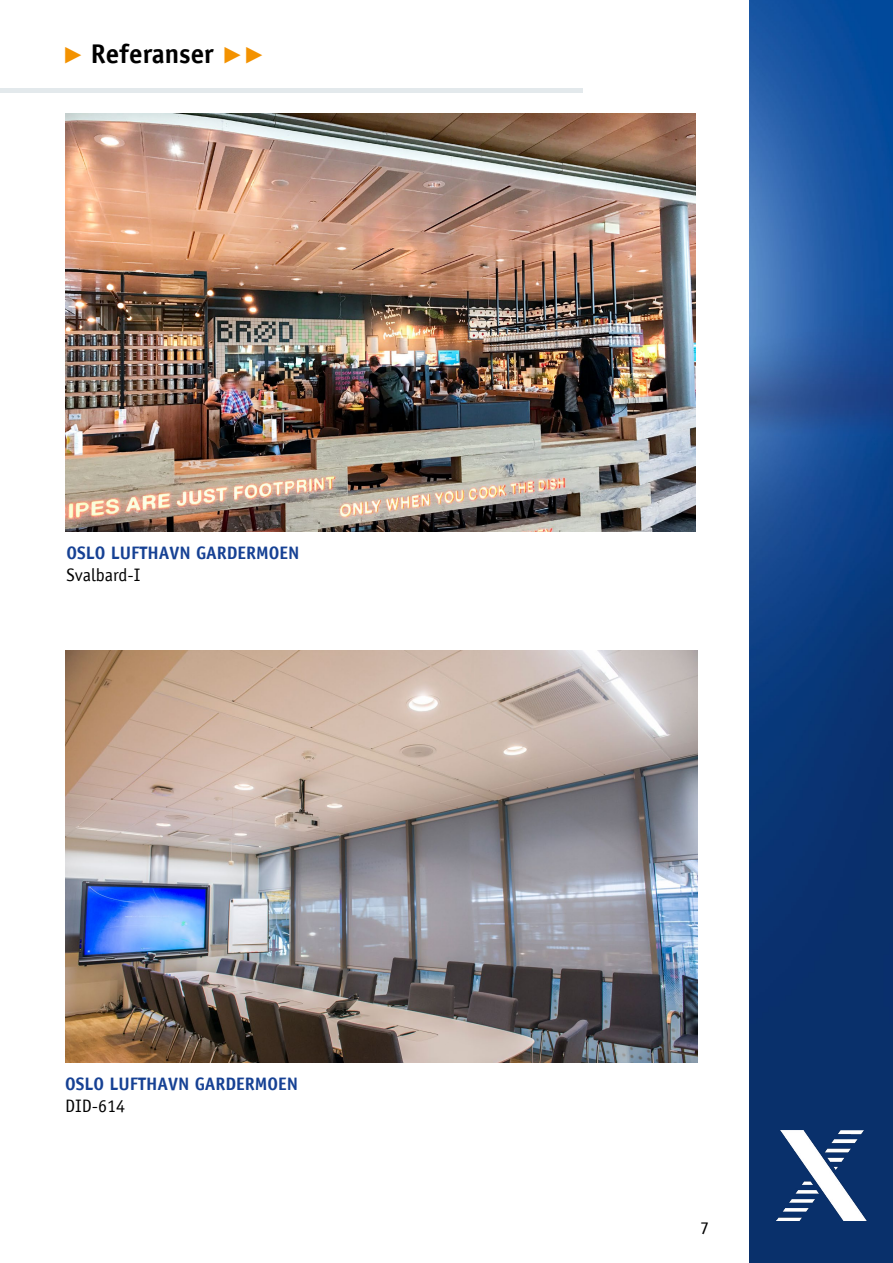
<style>
.page{position:relative;width:893px;height:1263px;background:#fff}
.page>*{position:absolute;margin:0;border:0;box-sizing:border-box;transform-origin:0 0}
.t1{font:700 27px "TROX Officina Sans";color:#000}
.t2{font:700 18px "TROX Officina Sans";color:#164194}
.t3{font:18px "TROX Officina Sans";color:#000}
.s1{font-family:"TROX Helvetica";font-weight:400;color:#f39200}
</style>
<div class="page">
<div style="left:0;top:88px;width:582px;height:5px;background:#e3e9ec"></div>
<img style="left:749px;top:0;width:144px;height:1263px">
<img style="left:776px;top:1130px;width:91px;height:91px">
<img style="left:65px;top:650px;width:632px;height:412px">
<img style="left:65px;top:114px;width:630px;height:418px">
<h1 class="t1" style="left:62px;top:37px;width:204px"><span class="s1">▶</span> Referanser <span class="s1">▶▶</span></h1>
<p class="t2" style="left:66px;top:542px;width:235px">OSLO LUFTHAVN GARDERMOEN</p>
<p class="t3" style="left:66px;top:564px;width:76px">Svalbard-I</p>
<p class="t2" style="left:65px;top:1073px;width:235px">OSLO LUFTHAVN GARDERMOEN</p>
<p class="t3" style="left:65px;top:1095px;width:62px">DID-614</p>
<p class="t3" style="left:700px;top:1217px;width:10px">7</p>
</div>
